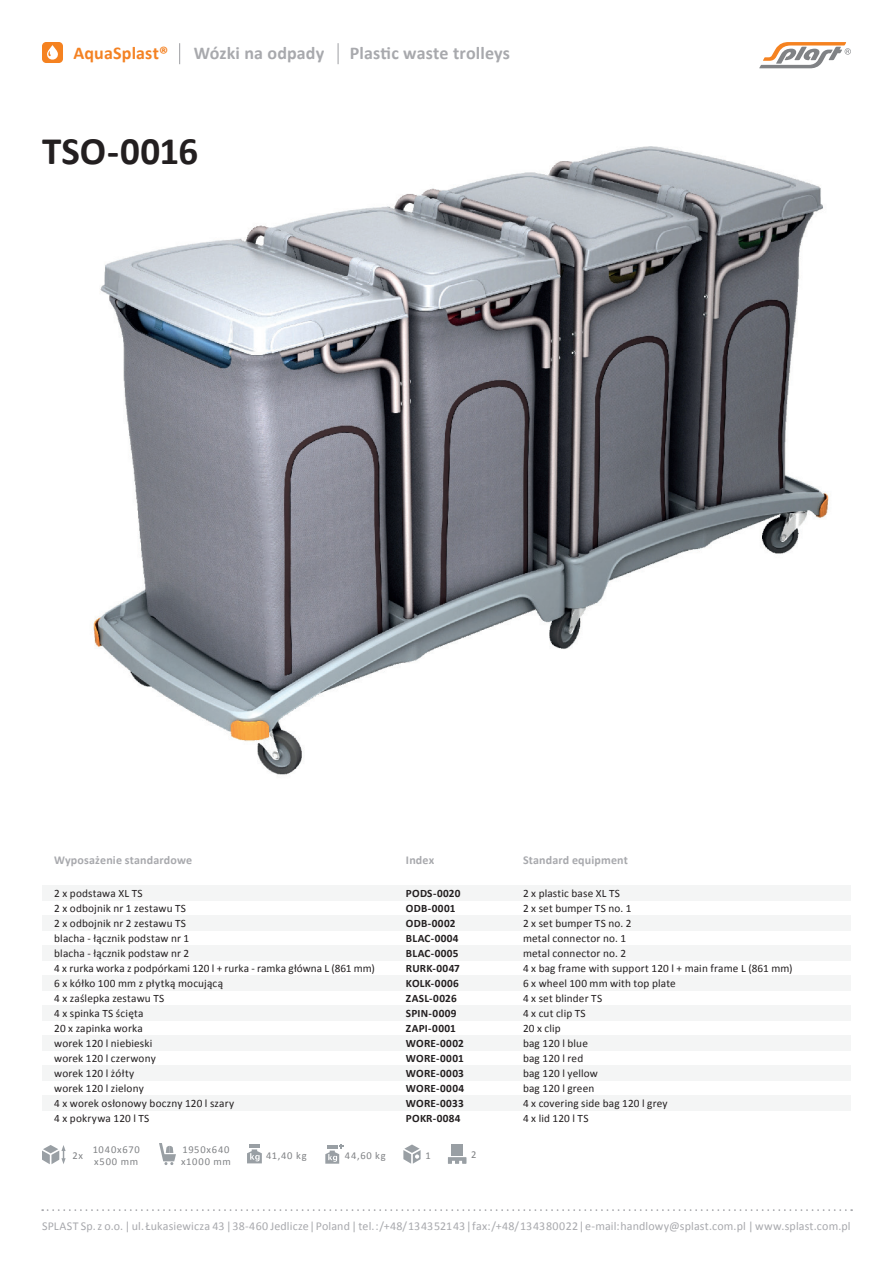
<style>
.page{position:relative;width:893px;height:1263px;background:#fff}
.page>*{position:absolute;margin:0;border:0;box-sizing:border-box;transform-origin:0 0}
.t1{font:700 39px "Calibri";color:#231f20}
.t2{font:700 18px "Calibri";letter-spacing:.005em;color:#a8a9ad}
.t3{font:700 18px "Calibri";letter-spacing:.01em;color:#f48223}
.t4{font:12px "Calibri";letter-spacing:.015em;color:#a8a9ad}
.t5{font:700 12px "Calibri";letter-spacing:.015em;color:#a8a9ad}
.t6{font:11.25px "Calibri";letter-spacing:.015em;color:#231f20}
.t7{font:700 11.25px "Calibri";letter-spacing:.02em;color:#231f20}
.t8{font:10.5px "Calibri";letter-spacing:.08em;color:#808285}
</style>
<div class="page">
<img style="left:42px;top:55px;width:787px;height:720px">
<div style="left:42px;top:885px;width:809px;height:15px;background:#f4f5f5"></div>
<div style="left:42px;top:915px;width:809px;height:15px;background:#f4f5f5"></div>
<div style="left:42px;top:945px;width:809px;height:15px;background:#f4f5f5"></div>
<div style="left:42px;top:975px;width:809px;height:15px;background:#f4f5f5"></div>
<div style="left:42px;top:1005px;width:809px;height:15px;background:#f4f5f5"></div>
<div style="left:42px;top:1035px;width:809px;height:15px;background:#f4f5f5"></div>
<div style="left:42px;top:1065px;width:809px;height:15px;background:#f4f5f5"></div>
<div style="left:42px;top:1095px;width:809px;height:15px;background:#f4f5f5"></div>
<svg style="left:759px;top:42px;width:92px;height:26px"></svg>
<svg style="left:42px;top:1209px;width:810px;height:2px"></svg>
<div style="left:42px;top:42px;width:21px;height:21px;background:#f58220;border-radius:4px"></div>
<svg style="left:47px;top:45px;width:11px;height:15px"></svg>
<svg style="left:159px;top:1143px;width:17px;height:22px"></svg>
<svg style="left:247px;top:1145px;width:15px;height:18px"></svg>
<svg style="left:403px;top:1144px;width:18px;height:20px"></svg>
<svg style="left:325px;top:1144px;width:19px;height:20px"></svg>
<div style="left:452px;top:1144px;width:11px;height:11px;background:#999fa4"></div>
<svg style="left:448px;top:1157px;width:18px;height:7px"></svg>
<svg style="left:42px;top:1145px;width:24px;height:19px"></svg>
<svg style="left:338px;top:43px;width:1px;height:21px"></svg>
<svg style="left:179px;top:43px;width:1px;height:21px"></svg>
<p class="t3" style="left:74px;top:41px;width:96px">AquaSplast®</p>
<p class="t2" style="left:194px;top:41px;width:132px">Wózki na odpady</p>
<p class="t2" style="left:350px;top:41px;width:162px">Plastic waste trolleys</p>
<p class="t1" style="left:42px;top:126px;width:158px">TSO-0016</p>
<p class="t5" style="left:54px;top:852px;width:140px">Wyposażenie standardowe</p>
<p class="t5" style="left:406px;top:852px;width:30px">Index</p>
<p class="t5" style="left:523px;top:852px;width:107px">Standard equipment</p>
<p class="t6" style="left:54px;top:886px;width:90px">2 x podstawa XL TS</p>
<p class="t6" style="left:54px;top:901px;width:133px">2 x odbojnik nr 1 zestawu TS</p>
<p class="t6" style="left:54px;top:916px;width:133px">2 x odbojnik nr 2 zestawu TS</p>
<p class="t6" style="left:54px;top:931px;width:136px">blacha - łącznik podstaw nr 1</p>
<p class="t6" style="left:54px;top:946px;width:136px">blacha - łącznik podstaw nr 2</p>
<p class="t6" style="left:54px;top:961px;width:322px">4 x rurka worka z podpórkami 120 l + rurka - ramka główna L (861 mm)</p>
<p class="t6" style="left:54px;top:976px;width:170px">6 x kółko 100 mm z płytką mocującą</p>
<p class="t6" style="left:54px;top:991px;width:112px">4 x zaślepka zestawu TS</p>
<p class="t6" style="left:54px;top:1006px;width:91px">4 x spinka TS ścięta</p>
<p class="t6" style="left:54px;top:1021px;width:90px">20 x zapinka worka</p>
<p class="t6" style="left:54px;top:1036px;width:100px">worek 120 l niebieski</p>
<p class="t6" style="left:54px;top:1051px;width:103px">worek 120 l czerwony</p>
<p class="t6" style="left:54px;top:1066px;width:82px">worek 120 l żółty</p>
<p class="t6" style="left:54px;top:1081px;width:91px">worek 120 l zielony</p>
<p class="t6" style="left:54px;top:1096px;width:181px">4 x worek osłonowy boczny 120 l szary</p>
<p class="t6" style="left:54px;top:1111px;width:97px">4 x pokrywa 120 l TS</p>
<p class="t7" style="left:406px;top:886px;width:56px">PODS-0020</p>
<p class="t7" style="left:406px;top:901px;width:51px">ODB-0001</p>
<p class="t7" style="left:406px;top:916px;width:51px">ODB-0002</p>
<p class="t7" style="left:406px;top:931px;width:54px">BLAC-0004</p>
<p class="t7" style="left:406px;top:946px;width:54px">BLAC-0005</p>
<p class="t7" style="left:406px;top:961px;width:56px">RURK-0047</p>
<p class="t7" style="left:406px;top:976px;width:54px">KOLK-0006</p>
<p class="t7" style="left:406px;top:991px;width:52px">ZASL-0026</p>
<p class="t7" style="left:406px;top:1006px;width:52px">SPIN-0009</p>
<p class="t7" style="left:406px;top:1021px;width:51px">ZAPI-0001</p>
<p class="t7" style="left:406px;top:1036px;width:59px">WORE-0002</p>
<p class="t7" style="left:406px;top:1051px;width:59px">WORE-0001</p>
<p class="t7" style="left:406px;top:1066px;width:59px">WORE-0003</p>
<p class="t7" style="left:406px;top:1081px;width:60px">WORE-0004</p>
<p class="t7" style="left:406px;top:1096px;width:59px">WORE-0033</p>
<p class="t7" style="left:406px;top:1111px;width:56px">POKR-0084</p>
<p class="t6" style="left:523px;top:886px;width:99px">2 x plastic base XL TS</p>
<p class="t6" style="left:523px;top:901px;width:110px">2 x set bumper TS no. 1</p>
<p class="t6" style="left:523px;top:916px;width:110px">2 x set bumper TS no. 2</p>
<p class="t6" style="left:523px;top:931px;width:105px">metal connector no. 1</p>
<p class="t6" style="left:523px;top:946px;width:105px">metal connector no. 2</p>
<p class="t6" style="left:523px;top:961px;width:271px">4 x bag frame with support 120 l + main frame L (861 mm)</p>
<p class="t6" style="left:523px;top:976px;width:154px">6 x wheel 100 mm with top plate</p>
<p class="t6" style="left:523px;top:991px;width:81px">4 x set blinder TS</p>
<p class="t6" style="left:523px;top:1006px;width:64px">4 x cut clip TS</p>
<p class="t6" style="left:523px;top:1021px;width:39px">20 x clip</p>
<p class="t6" style="left:523px;top:1036px;width:66px">bag 120 l blue</p>
<p class="t6" style="left:523px;top:1051px;width:62px">bag 120 l red</p>
<p class="t6" style="left:523px;top:1066px;width:76px">bag 120 l yellow</p>
<p class="t6" style="left:523px;top:1081px;width:73px">bag 120 l green</p>
<p class="t6" style="left:523px;top:1096px;width:146px">4 x covering side bag 120 l grey</p>
<p class="t6" style="left:523px;top:1111px;width:67px">4 x lid 120 l TS</p>
<p class="t8" style="left:182px;top:1142px;width:49px">1950x640</p>
<p class="t8" style="left:181px;top:1154px;width:51px">x1000 mm</p>
<p class="t8" style="left:93px;top:1143px;width:49px">1040x670</p>
<p class="t8" style="left:94px;top:1155px;width:45px">x500 mm</p>
<p class="t8" style="left:72px;top:1149px;width:12px">2x</p>
<p class="t8" style="left:266px;top:1148px;width:42px">41,40 kg</p>
<p class="t8" style="left:345px;top:1148px;width:43px">44,60 kg</p>
<p class="t8" style="left:425px;top:1148px;width:7px">1</p>
<p class="t8" style="left:471px;top:1148px;width:7px">2</p>
<p class="t4" style="left:42px;top:1218px;width:810px">SPLAST Sp. z o.o. | ul. Łukasiewicza 43 | 38-460 Jedlicze | Poland | tel. : /+48/ 13 43 521 43 | fax: /+48/ 13 43 800 22 | e-mail: handlowy@splast.com.pl | www.splast.com.pl</p>
</div>
